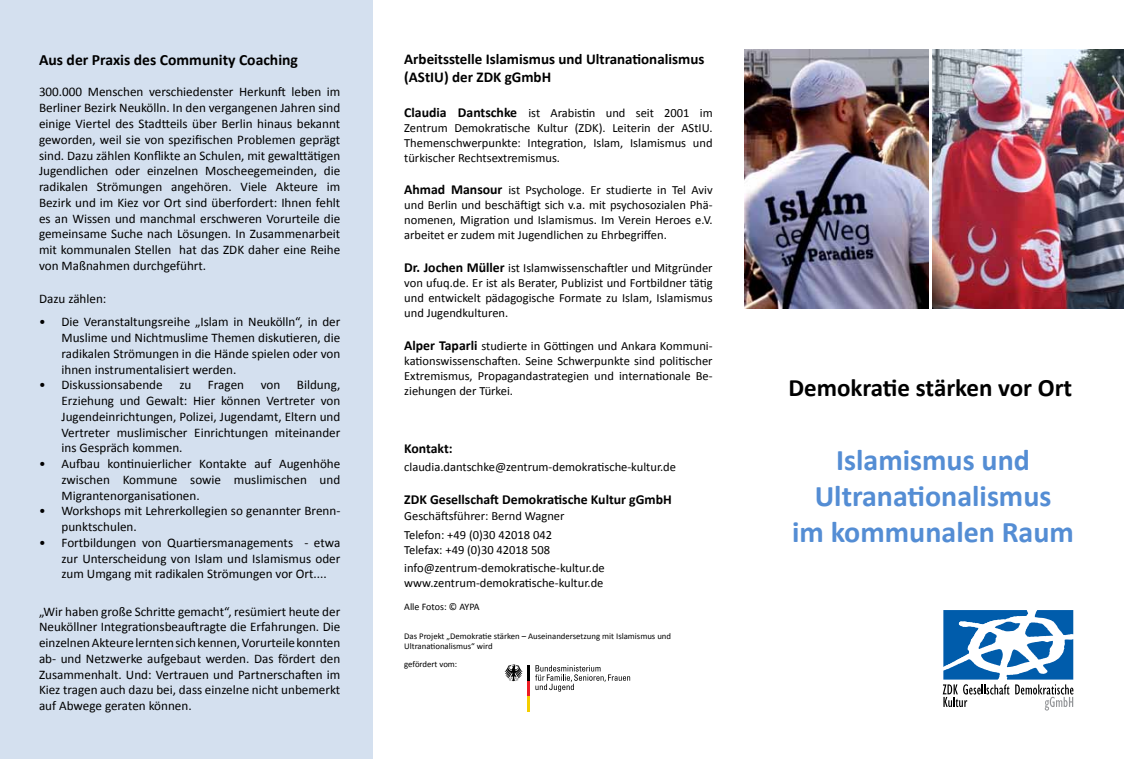
<style>
.page{position:relative;width:1124px;height:759px;background:#fff}
.page>*{position:absolute;margin:0;border:0;box-sizing:border-box;transform-origin:0 0}
.t1{font:700 30px/36px "Calibri";color:#548dd4;text-align:center}
.t2{font:700 25px "Calibri";color:#000}
.t3{font:700 15.62px "Calibri";color:#000}
.t4{font:700 15px/18px "Calibri";color:#000}
.t5{font:700 13.75px "Calibri";color:#000}
.t6{font:13.12px/15.8px "Calibri";color:#000;text-align:justify}
.t7{font:12.5px/15px "Calibri";color:#000;text-align:justify}
.t8{font:10px "Calibri";color:#000}
.t9{font:8.75px/10.5px "Calibri";color:#000}
.s1{font-weight:700;font-size:13.75px}
</style>
<div class="page">
<img style="left:744px;top:50px;width:184px;height:258px">
<img style="left:932px;top:50px;width:191px;height:258px">
<svg style="left:1073px;top:610px;width:1px;height:97px"></svg>
<svg style="left:942px;top:610px;width:131px;height:100px"></svg>
<svg style="left:535px;top:665px;width:95px;height:26px"></svg>
<hr style="left:527px;top:696px;width:3px;height:15px;background:#f5ce00">
<hr style="left:527px;top:680px;width:3px;height:16px;background:#ed1d24">
<hr style="left:527px;top:665px;width:3px;height:15px;background:#000">
<svg style="left:504px;top:664px;width:18px;height:17px"></svg>
<div style="left:0;top:0;width:372px;height:758px;background:#d4e0ef"></div>
<p class="t3" style="left:39px;top:50px;width:260px">Aus der Praxis des Community Coaching</p>
<p class="t6" style="left:39px;top:84px;width:303px">300.000 Menschen verschiedenster Herkunft leben im Berliner Bezirk Neukölln. In den vergangenen Jahren sind einige Viertel des Stadtteils über Berlin hinaus bekannt geworden, weil sie von spezifischen Problemen geprägt sind. Dazu zählen Konflikte an Schulen, mit gewalttätigen Jugendlichen oder einzelnen Moscheegemeinden, die radikalen Strömungen angehören. Viele Akteure im Bezirk und im Kiez vor Ort sind überfordert: Ihnen fehlt es an Wissen und manchmal erschweren Vorurteile die gemeinsame Suche nach Lösungen. In Zusammenarbeit mit kommunalen Stellen hat das ZDK daher eine Reihe von Maßnahmen durchgeführt.</p>
<p class="t6" style="left:39px;top:290px;width:69px">Dazu zählen:</p>
<p class="t6" style="left:61px;top:313px;width:280px;text-indent:-22px">• Die Veranstaltungsreihe „Islam in Neukölln“, in der Muslime und Nichtmuslime Themen diskutieren, die radikalen Strömungen in die Hände spielen oder von ihnen instrumentalisiert werden.</p>
<p class="t6" style="left:39px;top:376px;width:125px">• Diskussionsabende</p>
<p class="t6" style="left:179px;top:376px;width:14px">zu</p>
<p class="t6" style="left:208px;top:376px;width:38px">Fragen</p>
<p class="t6" style="left:261px;top:376px;width:21px">von</p>
<p class="t6" style="left:61px;top:376px;width:280px;text-indent:235px">Bildung, Erziehung und Gewalt: Hier können Vertreter von Jugendeinrichtungen, Polizei, Jugendamt, Eltern und Vertreter muslimischer Einrichtungen miteinander ins Gespräch kommen.</p>
<p class="t6" style="left:61px;top:455px;width:280px;text-indent:-22px">• Aufbau kontinuierlicher Kontakte auf Augenhöhe zwischen Kommune sowie muslimischen und Migrantenorganisationen.</p>
<p class="t6" style="left:61px;top:502px;width:280px;text-indent:-22px">• Workshops mit Lehrerkollegien so genannter Brenn&shy;punktschulen.</p>
<p class="t6" style="left:61px;top:534px;width:280px;text-indent:-22px">• Fortbildungen von Quartiersmanagements - etwa zur Unterscheidung von Islam und Islamismus oder zum Umgang mit radikalen Strömungen vor Ort....</p>
<p class="t6" style="left:39px;top:602px;width:303px">„Wir haben große Schritte gemacht“, resümiert heute der Neuköllner Integrationsbeauftragte die Erfahrungen. Die einzelnen Akteure lernten sich kennen, Vorurteile konnten ab- und Netzwerke aufgebaut werden. Das fördert den Zusammenhalt. Und: Vertrauen und Partnerschaften im Kiez tragen auch dazu bei, dass einzelne nicht unbemerkt auf Abwege geraten können.</p>
<p class="t4" style="left:404px;top:50px;width:301px">Arbeitsstelle Islamismus und Ultranationalismus (AStIU) der ZDK gGmbH</p>
<p class="t7" style="left:404px;top:105px;width:310px"><span class="s1">Claudia Dantschke</span> ist Arabistin und seit 2001 im Zentrum Demokratische Kultur (ZDK). Leiterin der AStIU.<br>Themenschwerpunkte: Integration, Islam, Islamismus und türkischer Rechtsextremismus.</p>
<p class="t7" style="left:404px;top:181px;width:310px"><span class="s1">Ahmad Mansour</span> ist Psychologe. Er studierte in Tel Aviv und Berlin und beschäftigt sich v.a. mit psychosozialen Phä&shy;nomenen, Migration und Islamismus. Im Verein Heroes e.V. arbeitet er zudem mit Jugendlichen zu Ehrbegriffen.</p>
<p class="t7" style="left:404px;top:259px;width:310px"><span class="s1">Dr. Jochen Müller</span> ist Islamwissenschaftler und Mitgründer von ufuq.de. Er ist als Berater, Publizist und Fortbildner tätig und entwickelt pädagogische Formate zu Islam, Islamismus und Jugendkulturen.</p>
<p class="t7" style="left:404px;top:337px;width:310px"><span class="s1">Alper Taparli</span> studierte in Göttingen und Ankara Kommuni&shy;kationswissenschaften. Seine Schwerpunkte sind politischer Extremismus, Propagandastrategien und internationale Be&shy;ziehungen der Türkei.</p>
<p class="t5" style="left:404px;top:439px;width:50px">Kontakt:</p>
<p class="t7" style="left:404px;top:459px;width:273px">claudia.dantschke@zentrum-demokratische-kultur.de</p>
<p class="t5" style="left:404px;top:491px;width:269px">ZDK Gesellschaft Demokratische Kultur gGmbH</p>
<p class="t7" style="left:404px;top:506px;width:162px;line-height:18.5px">Geschäftsführer: Bernd Wagner<br>Telefon: +49 (0)30 42018 042</p>
<p class="t7" style="left:404px;top:539px;width:202px;line-height:18.5px">Telefax: +49 (0)30 42018 508 info@zentrum-demokratische-kultur.de</p>
<p class="t7" style="left:404px;top:574px;width:201px">www.zentrum-demokratische-kultur.de</p>
<p class="t8" style="left:404px;top:600px;width:77px">Alle Fotos: © AYPA</p>
<p class="t9" style="left:404px;top:629px;width:268px">Das Projekt „Demokratie stärken – Auseinandersetzung mit Islamismus und<br>Ultranationalismus“ wird</p>
<p class="t9" style="left:404px;top:658px;width:55px">gefördert vom:</p>
<h2 class="t2" style="left:788px;top:371px;width:285px">Demokratie stärken vor Ort</h2>
<h1 class="t1" style="left:792px;top:440px;width:283px">Islamismus und<br>Ultranationalismus<br>im kommunalen Raum</h1>
</div>
